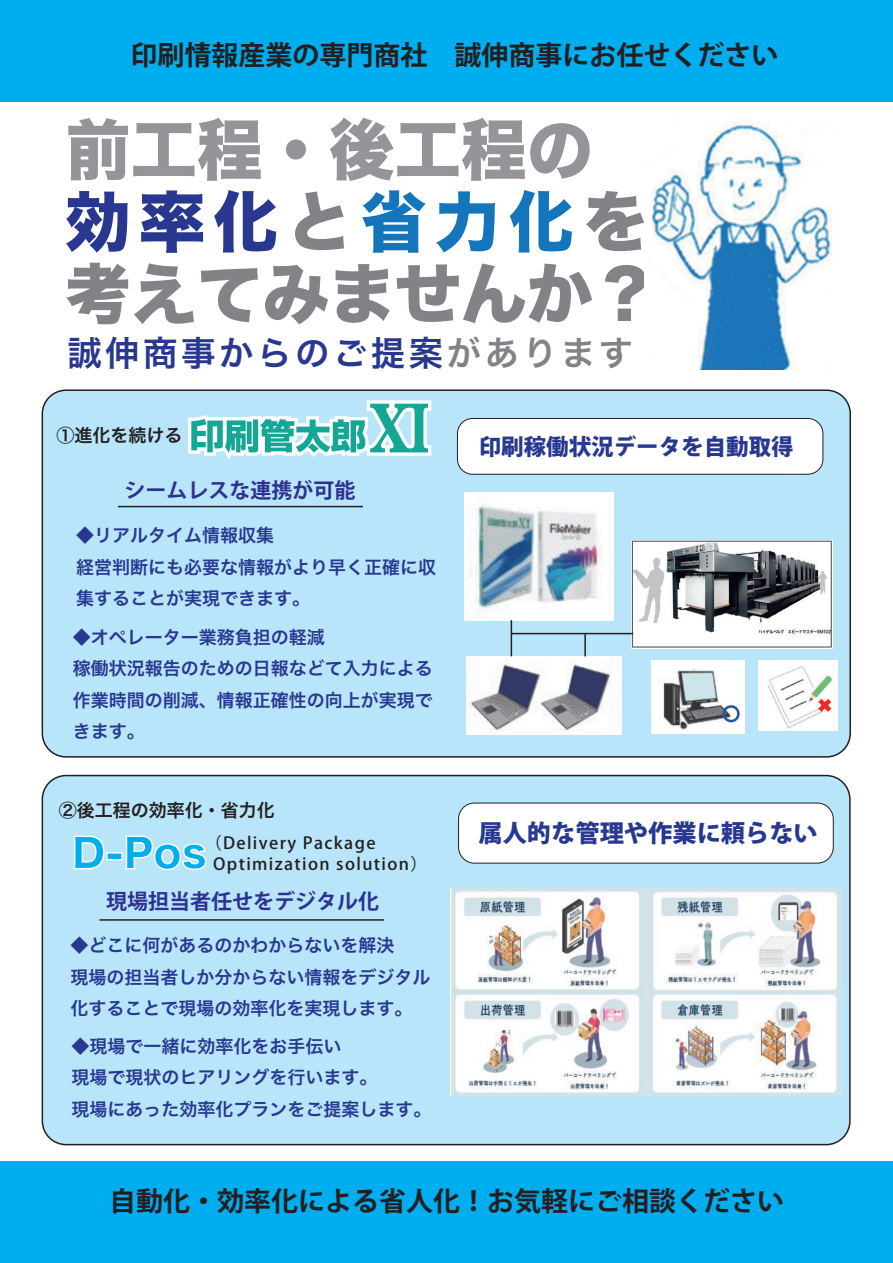
<style>
.page{position:relative;width:893px;height:1263px;background:#fff}
.page>*{position:absolute;margin:0;border:0;box-sizing:border-box;transform-origin:0 0}
.t1{font:66px/72px "Hira Kaku Std W8";color:#818386}
.t2{font:39px "Hira Kaku Std W8";color:#00aeef}
.t3{font:34.5px "Hira Kaku Pro W6";letter-spacing:.1em;color:#283891}
.t4{font:700 27px "Koz Go Pr 6 N";color:#231f20}
.t5{font:800 24.3px "Koz Go Pro";color:#283891}
.t6{font:800 22.5px "Koz Go Pro";color:#283891}
.t7{font:700 21px "Koz Go Pro";color:#2e3092}
.t8{font:18px/31.5px "Hira Kaku Pro W6";color:#283891}
.t9{font:18px "Hira Kaku Pro W6";color:#231f20}
.t10{font:500 16.5px/21px "Koz Go Pr 6 N";letter-spacing:.08em;color:#231f20}
.s1{color:#939598}
.s2{color:#283891}
.s3{color:#1375bc}
.s4{color:#818386}
</style>
<div class="page">
<div style="left:0;top:0;width:893px;height:101px;background:#00aeef"></div>
<div style="left:0;top:1162px;width:893px;height:101px;background:#00aeef"></div>
<div style="left:42px;top:390px;width:808px;height:367px;background:#b9e5fa;border-radius:24px"></div>
<div style="left:42px;top:389px;width:809px;height:369px;border:2px solid #231f20;border-radius:24px"></div>
<div style="left:42px;top:775px;width:808px;height:369px;background:#b9e5fa;border-radius:24px"></div>
<div style="left:42px;top:775px;width:809px;height:370px;border:2px solid #231f20;border-radius:24px"></div>
<img style="left:651px;top:119px;width:182px;height:251px">
<svg style="left:188px;top:400px;width:244px;height:59px"></svg>
<img style="left:450px;top:888px;width:392px;height:207px">
<img style="left:464px;top:492px;width:150px;height:128px">
<img style="left:466px;top:656px;width:155px;height:79px">
<img style="left:758px;top:660px;width:79px;height:71px">
<img style="left:631px;top:540px;width:201px;height:108px">
<img style="left:651px;top:660px;width:93px;height:73px">
<div style="left:457px;top:418px;width:366px;height:56px;background:#fff;border-radius:15px"></div>
<div style="left:457px;top:418px;width:366px;height:57px;border:1px solid #231f20;border-radius:15px"></div>
<div style="left:459px;top:803px;width:374px;height:60px;background:#fff;border-radius:16px"></div>
<div style="left:458px;top:803px;width:376px;height:60px;border:1px solid #231f20;border-radius:16px"></div>
<svg style="left:73px;top:835px;width:134px;height:36px"></svg>
<hr style="left:99px;top:919px;width:285px;height:2px;background:#231f20">
<hr style="left:118px;top:506px;width:245px;height:1px;background:#231f20">
<hr style="left:511px;top:620px;width:1px;height:36px;background:#231f20">
<hr style="left:584px;top:634px;width:2px;height:22px;background:#231f20">
<hr style="left:511px;top:633px;width:122px;height:1px;background:#231f20">
<h3 class="t4" style="left:130px;top:40px;width:650px">印刷情報産業の専門商社　誠伸商事にお任せください</h3>
<h1 class="t1" style="left:65px;top:116px;width:596px"><span class="s1">前工程・後工程の</span><span class="s2">効率化</span>と<span class="s3">省力化</span>を考えてみませんか？</h1>
<h3 class="t3" style="left:67px;top:321px;width:567px">誠伸商事からのご提案<span class="s4">があります</span></h3>
<p class="t9" style="left:56px;top:419px;width:127px">①進化を続ける</p>
<p class="t7" style="left:125px;top:477px;width:232px">シームレスな連携が可能</p>
<p class="t8" style="left:76px;top:519px;width:361px">◆リアルタイム情報収集<br>経営判断にも必要な情報がより早く正確に収集することが実現できます。</p>
<p class="t8" style="left:73px;top:620px;width:361px">◆オペレーター業務負担の軽減<br>稼働状況報告のための日報などて入力による作業時間の削減、情報正確性の向上が実現できます。</p>
<p class="t9" style="left:59px;top:793px;width:217px">②後工程の効率化・省力化</p>
<h2 class="t2" style="left:72px;top:831px;width:137px">D-Pos</h2>
<p class="t7" style="left:106px;top:887px;width:274px">現場担当者任せをデジタル化</p>
<p class="t10" style="left:213px;top:833px;width:216px;text-indent:-9px">（Delivery Package<br>Optimization solution）</p>
<p class="t8" style="left:71px;top:929px;width:362px">◆どこに何があるのかわからないを解決<br>現場の担当者しか分からない情報をデジタル化することで現場の効率化を実現します。</p>
<p class="t8" style="left:72px;top:1029px;width:362px">◆現場で一緒に効率化をお手伝い<br>現場で現状のヒアリングを行います。<br>現場にあった効率化プランをご提案します。</p>
<p class="t6" style="left:479px;top:432px;width:317px">印刷稼働状況データを自動取得</p>
<h3 class="t5" style="left:478px;top:817px;width:341px">属人的な管理や作業に頼らない</h3>
<h3 class="t4" style="left:109px;top:1186px;width:676px">自動化・効率化による省人化！お気軽にご相談ください</h3>
</div>
